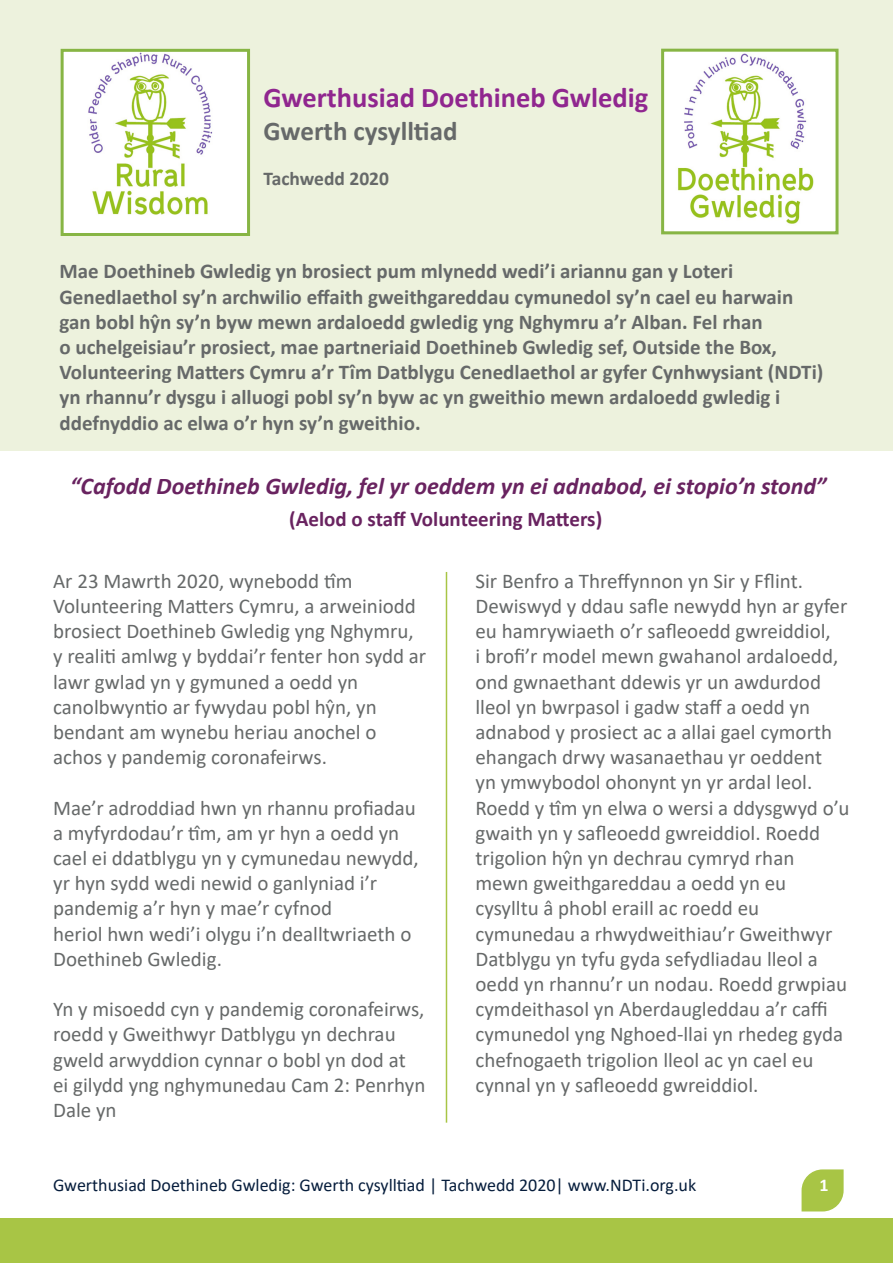
<style>
.page{position:relative;width:893px;height:1263px;background:#fff}
.page>*{position:absolute;margin:0;border:0;box-sizing:border-box;transform-origin:0 0}
.t1{font:700 28.5px "Calibri";color:#90268f}
.t2{font:700 27px "Calibri";color:#666969}
.t3{font:italic 700 24px "Calibri";color:#692360}
.t4{font:21px/25.2px "Calibri";color:#666969}
.t5{font:700 21px/25.2px "Calibri";color:#666969}
.t6{font:700 21px "Calibri";color:#692360}
.t7{font:700 19.5px "Calibri";color:#666969}
.t8{font:18px "Calibri";color:#061d3c}
.t9{font:700 18px "Calibri";color:#fff}
</style>
<div class="page">
<svg style="left:801px;top:1169px;width:43px;height:42px;background:#b3cc5d"></svg>
<div style="left:0;top:1219px;width:893px;height:44px;background:#a8c545"></div>
<hr style="left:446px;top:572px;width:1px;height:551px;background:#a8c545">
<div style="left:0;top:0;width:893px;height:451px;background:#edf2dd"></div>
<img style="left:665px;top:53px;width:169px;height:177px">
<div style="left:661px;top:49px;width:177px;height:185px;border:3px solid #87b544"></div>
<img style="left:65px;top:53px;width:181px;height:179px">
<div style="left:61px;top:49px;width:189px;height:187px;border:3px solid #87b544"></div>
<p class="t1" style="left:264px;top:78px;width:386px">Gwerthusiad Doethineb Gwledig</p>
<p class="t2" style="left:264px;top:112px;width:195px">Gwerth cysylltiad</p>
<p class="t7" style="left:264px;top:165px;width:127px">Tachwedd 2020</p>
<p class="t5" style="left:60px;top:259px;width:765px">Mae Doethineb Gwledig yn brosiect pum mlynedd wedi’i ariannu gan y Loteri Genedlaethol sy’n archwilio effaith gweithgareddau cymunedol sy’n cael eu harwain gan bobl hŷn sy’n byw mewn ardaloedd gwledig yng Nghymru a’r Alban. Fel rhan<br>o uchelgeisiau’r prosiect, mae partneriaid Doethineb Gwledig sef, Outside the Box, Volunteering Matters Cymru a’r Tîm Datblygu Cenedlaethol ar gyfer Cynhwysiant (NDTi) yn rhannu’r dysgu i alluogi pobl sy’n byw ac yn gweithio mewn ardaloedd gwledig i ddefnyddio ac elwa o’r hyn sy’n gweithio.</p>
<p class="t3" style="left:70px;top:469px;width:758px">“Cafodd Doethineb Gwledig, fel yr oeddem yn ei adnabod, ei stopio’n stond”</p>
<p class="t6" style="left:289px;top:504px;width:314px">(Aelod o staff Volunteering Matters)</p>
<p class="t4" style="left:53px;top:568px;width:375px">Ar 23 Mawrth 2020, wynebodd tîm Volunteering Matters Cymru, a arweiniodd brosiect Doethineb Gwledig yng Nghymru, y realiti amlwg y byddai’r fenter hon sydd ar lawr gwlad yn y gymuned a oedd yn</p>
<p class="t4" style="left:53px;top:694px;width:325px;text-align:justify">canolbwyntio ar fywydau pobl hŷn, yn bendant am wynebu heriau anochel o achos y pandemig coronafeirws.</p>
<p class="t4" style="left:53px;top:794px;width:367px">Mae’r adroddiad hwn yn rhannu profiadau a myfyrdodau’r tîm, am yr hyn a oedd yn cael ei ddatblygu yn y cymunedau newydd, yr hyn sydd wedi newid o ganlyniad i’r</p>
<p class="t4" style="left:53px;top:895px;width:281px">pandemig a’r hyn y mae’r cyfnod</p>
<p class="t4" style="left:53px;top:920px;width:360px">heriol hwn wedi’i olygu i’n dealltwriaeth o<br>Doethineb Gwledig.</p>
<p class="t4" style="left:53px;top:996px;width:374px">Yn y misoedd cyn y pandemig coronafeirws, roedd y Gweithwyr Datblygu yn dechrau gweld arwyddion cynnar o bobl yn dod at ei gilydd yng nghymunedau Cam 2: Penrhyn<br>Dale yn</p>
<p class="t4" style="left:475px;top:568px;width:376px">Sir Benfro a Threffynnon yn Sir y Fflint.<br>Dewiswyd y ddau safle newydd hyn ar gyfer eu hamrywiaeth o’r safleoedd gwreiddiol,<br>i brofi’r model mewn gwahanol ardaloedd, ond gwnaethant ddewis yr un awdurdod lleol yn bwrpasol i gadw staff a oedd yn adnabod y prosiect ac a allai gael cymorth ehangach drwy wasanaethau yr oeddent<br>yn ymwybodol ohonynt yn yr ardal leol.<br>Roedd y tîm yn elwa o wersi a ddysgwyd o’u gwaith yn y safleoedd gwreiddiol. Roedd trigolion hŷn yn dechrau cymryd rhan mewn gweithgareddau a oedd yn eu</p>
<p class="t4" style="left:475px;top:895px;width:285px">cysylltu â phobl eraill ac roedd eu</p>
<p class="t4" style="left:475px;top:920px;width:373px">cymunedau a rhwydweithiau’r Gweithwyr Datblygu yn tyfu gyda sefydliadau lleol a oedd yn rhannu’r un nodau. Roedd grwpiau cymdeithasol yn Aberdaugleddau a’r caffi cymunedol yng Nghoed-llai yn rhedeg gyda chefnogaeth trigolion lleol ac yn cael eu cynnal yn y safleoedd gwreiddiol.</p>
<p class="t8" style="left:53px;top:1173px;width:644px">Gwerthusiad Doethineb Gwledig: Gwerth cysylltiad | Tachwedd 2020| www.NDTi.org.uk</p>
<p class="t9" style="left:819px;top:1173px;width:11px">1</p>
</div>
